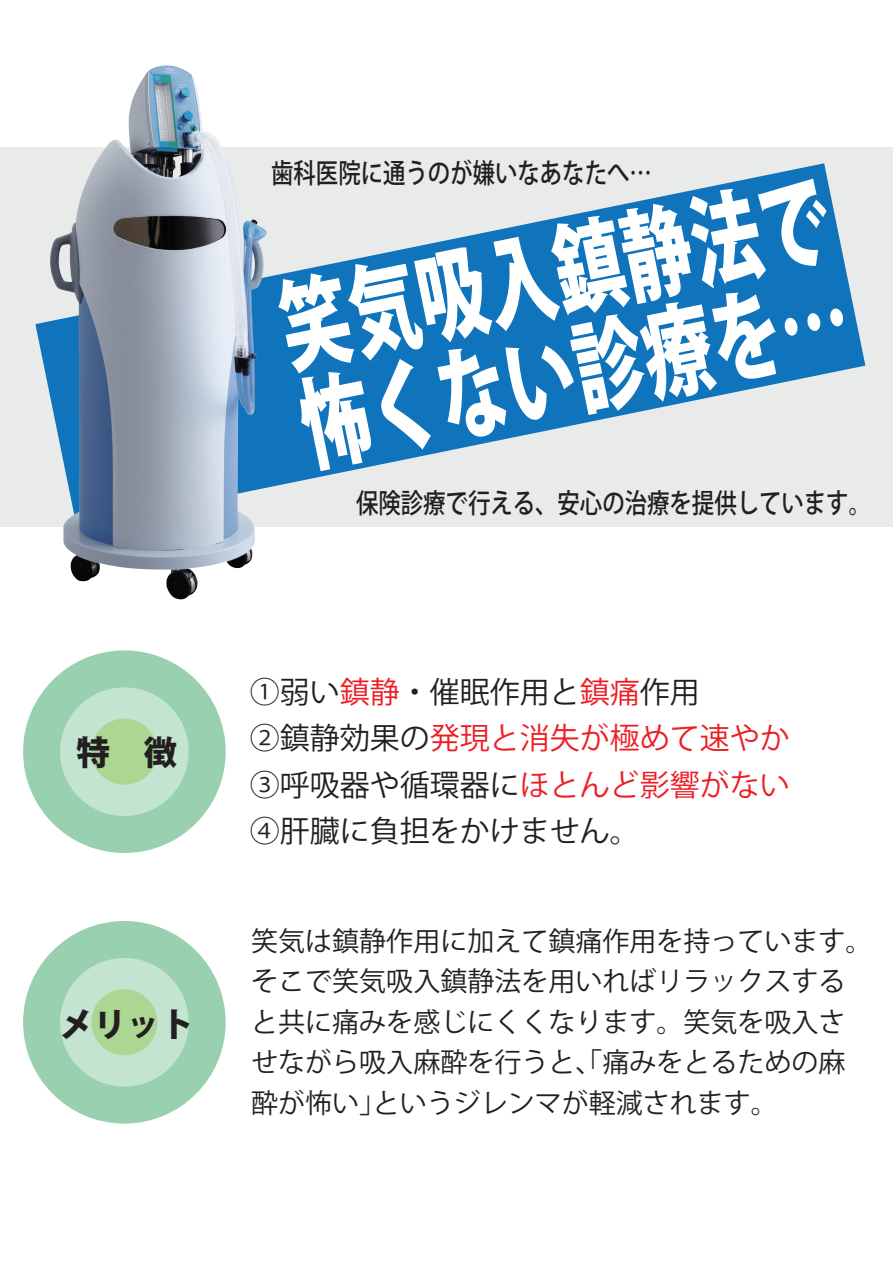
<style>
.page{position:relative;width:893px;height:1263px;background:#fff}
.page>*{position:absolute;margin:0;border:0;box-sizing:border-box;transform-origin:0 0}
.t1{font:800 100.2px/100.4px "Koz Go Pro";color:#fff;scale:.7 1}
.t2{font:800 33.6px "Koz Go Pro";color:#231f20}
.t3{font:30px/46.5px "Koz Go Pro";color:#231f20}
.t4{font:500 27.15px "Koz Go Pro";color:#231f20;scale:.83 1}
.t5{font:27px/40.5px "Koz Go Pro";color:#231f20}
.s1{color:#ee1d23}
</style>
<div class="page">
<div style="left:0;top:147px;width:893px;height:379px;background:#e9eaea"></div>
<svg style="left:35px;top:163px;width:830px;height:327px;fill:#1074bc"></svg>
<div style="left:23px;top:650px;width:203px;height:203px;background:#99d1b0;border-radius:50%"></div>
<div style="left:60px;top:687px;width:129px;height:129px;background:#c3e4d1;border-radius:50%"></div>
<div style="left:91px;top:719px;width:66px;height:66px;background:#abd793;border-radius:50%"></div>
<img style="left:50px;top:66px;width:205px;height:533px">
<div style="left:23px;top:921px;width:203px;height:202px;background:#99d1b0;border-radius:50%"></div>
<div style="left:60px;top:958px;width:129px;height:128px;background:#c3e4d1;border-radius:50%"></div>
<div style="left:91px;top:989px;width:66px;height:66px;background:#abd793;border-radius:50%"></div>
<p class="t4" style="left:271px;top:155px;width:460px">歯科医院に通うのが嫌いなあなたへ…</p>
<h1 class="t1" style="left:272px;top:289px;width:800px;rotate:-12deg">笑気吸入鎮静法で怖くない診療を…</h1>
<p class="t4" style="left:356px;top:485px;width:622px">保険診療で行える、安心の治療を提供しています。</p>
<p class="t2" style="left:76px;top:731px;width:102px">特　徴</p>
<p class="t2" style="left:60px;top:1002px;width:136px">メリット</p>
<p class="t3" style="left:250px;top:669px;width:541px">①弱い<span class="s1">鎮静</span>・催眠作用と<span class="s1">鎮痛</span>作用<br>②鎮静効果の<span class="s1">発現と消失が極めて速やか<br></span>③呼吸器や循環器に<span class="s1">ほとんど影響がない<br></span>④肝臓に負担をかけません。</p>
<p class="t5" style="left:251px;top:921px;width:622px">笑気は鎮静作用に加えて鎮痛作用を持っています。そこで笑気吸入鎮静法を用いればリラックスすると共に痛みを感じにくくなります。笑気を吸入させながら吸入麻酔を行うと、｢痛みをとるための麻酔が怖い｣というジレンマが軽減されます。</p>
</div>
